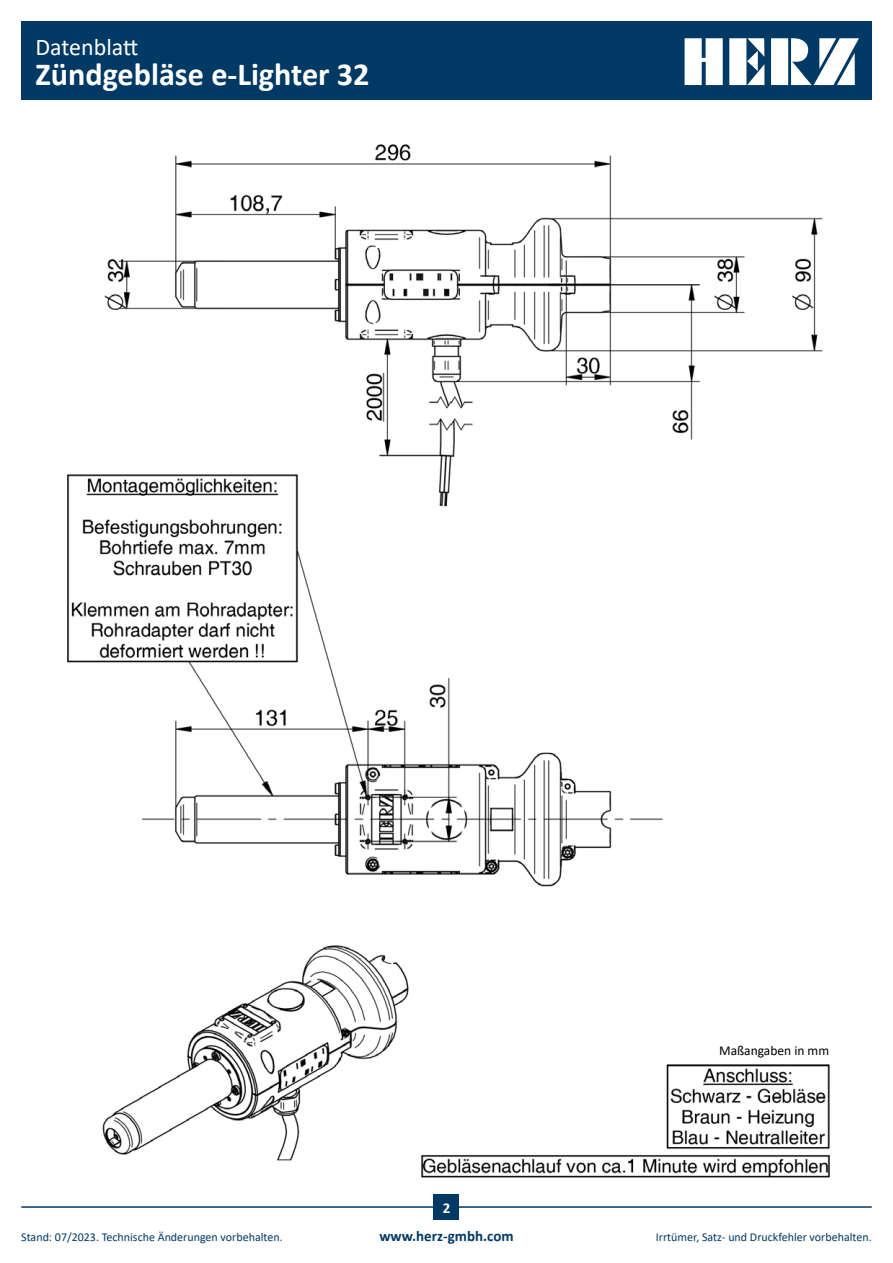
<style>
.page{position:relative;width:893px;height:1263px;background:#fff}
.page>*{position:absolute;margin:0;border:0;box-sizing:border-box;transform-origin:0 0}
.t1{font:700 32.25px "Calibri";color:#fff}
.t2{font:24px "Calibri";color:#fff}
.t3{font:700 15px "Calibri";color:#003964}
.t4{font:700 15px "Calibri";color:#fff}
.t5{font:13.5px "Calibri";color:#000}
.t6{font:12px "Calibri";color:#003964}
</style>
<div class="page">
<div style="left:21px;top:21px;width:851px;height:79px;background:#003964"></div>
<svg style="left:685px;top:38px;width:174px;height:47px"></svg>
<hr style="left:21px;top:1206px;width:851px;height:2px;background:#003964">
<div style="left:434px;top:1195px;width:25px;height:25px;background:#003964"></div>
<img style="left:67px;top:144px;width:763px;height:1034px">
<h2 class="t2" style="left:35px;top:30px;width:104px">Datenblatt</h2>
<h1 class="t1" style="left:35px;top:51px;width:336px">Zündgebläse e-Lighter 32</h1>
<p class="t5" style="left:719px;top:1041px;width:112px">Maßangaben in mm</p>
<p class="t4" style="left:443px;top:1197px;width:9px">2</p>
<p class="t3" style="left:379px;top:1225px;width:136px">www.herz-gmbh.com</p>
<p class="t6" style="left:21px;top:1229px;width:263px">Stand: 07/2023. Technische Änderungen vorbehalten.</p>
<p class="t6" style="left:656px;top:1229px;width:217px">Irrtümer, Satz- und Druckfehler vorbehalten.</p>
</div>
